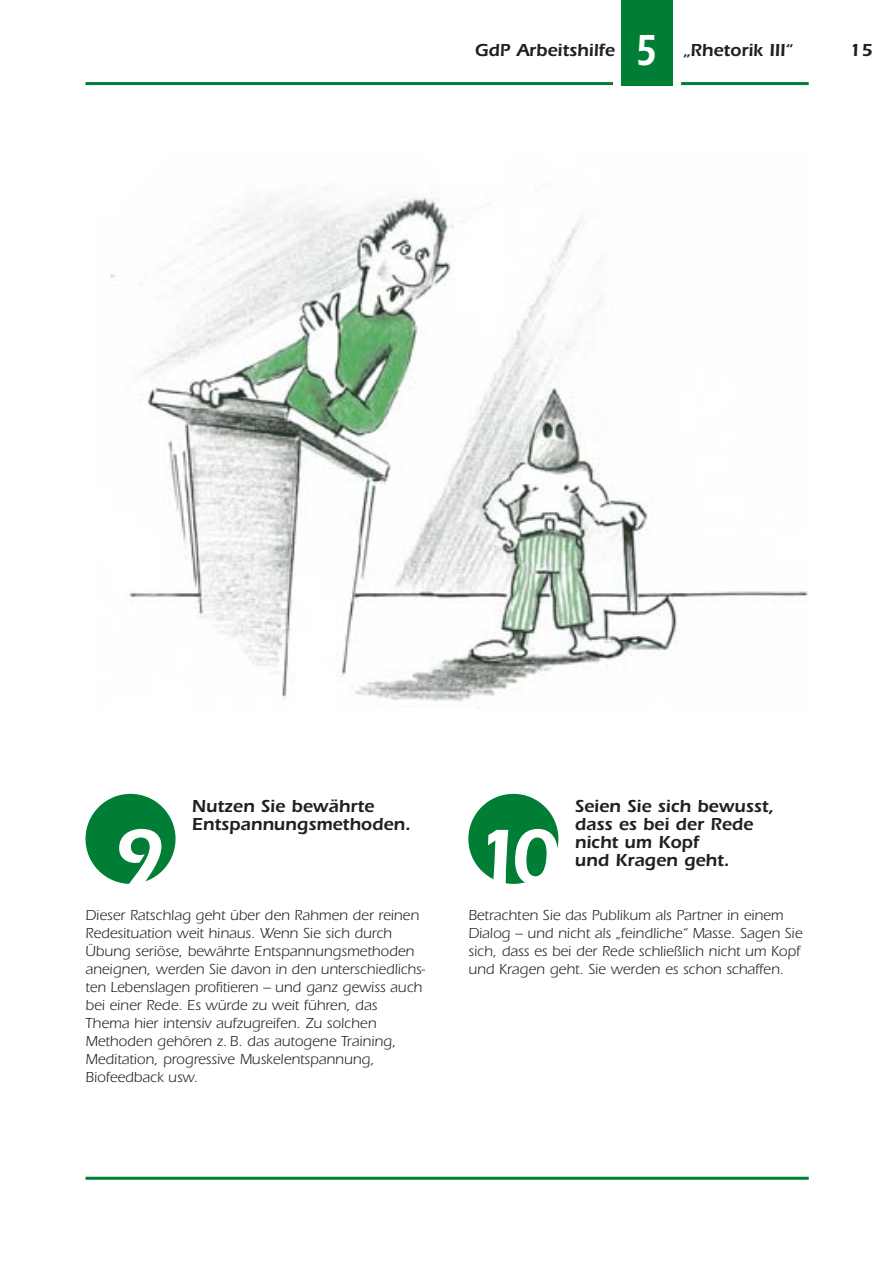
<style>
.page{position:relative;width:893px;height:1262px;background:#fff}
.page>*{position:absolute;margin:0;border:0;box-sizing:border-box;transform-origin:0 0}
.t1{font:600 81px "Itc Eras";color:#fff}
.t2{font:600 45px "Itc Eras";color:#fff;scale:.75 1}
.t3{font:600 18px/18px "Itc Eras";color:#231f1f}
.t4{font:15px/18px "Itc Eras";color:#231f1f}
</style>
<div class="page">
<div style="left:621px;top:0;width:51px;height:85px;background:#007e35"></div>
<hr style="left:85px;top:82px;width:528px;height:3px;background:#007e35">
<hr style="left:681px;top:82px;width:127px;height:3px;background:#007e35">
<hr style="left:85px;top:1176px;width:723px;height:3px;background:#007e35">
<img style="left:110px;top:194px;width:698px;height:508px">
<div style="left:85px;top:794px;width:90px;height:90px;background:#007e35;border-radius:50%"></div>
<div style="left:468px;top:794px;width:90px;height:90px;background:#007e35;border-radius:50%"></div>
<p class="t3" style="left:475px;top:43px;width:142px">GdP Arbeitshilfe</p>
<h2 class="t2" style="left:635px;top:35px;width:30px">5</h2>
<p class="t3" style="left:683px;top:43px;width:110px">„Rhetorik III“</p>
<p class="t3" style="left:849px;top:43px;width:24px">15</p>
<p class="t3" style="left:192px;top:799px;width:220px">Nutzen Sie bewährte<br>Entspannungsmethoden.</p>
<h1 class="t1" style="left:113px;top:830px;width:53px">9</h1>
<p class="t4" style="left:85px;top:907px;width:341px">Dieser Ratschlag geht über den Rahmen der reinen Redesituation weit hinaus. Wenn Sie sich durch Übung seriöse, bewährte Entspannungsmethoden aneignen, werden Sie davon in den unterschiedlichs&shy;ten Lebenslagen profitieren – und ganz gewiss auch bei einer Rede. Es würde zu weit führen, das<br>Thema hier intensiv aufzugreifen. Zu solchen Methoden gehören z. B. das autogene Training, Meditation, progressive Muskelentspannung, Biofeedback usw.</p>
<p class="t3" style="left:574px;top:799px;width:201px">Seien Sie sich bewusst, dass es bei der Rede nicht um Kopf</p>
<h1 class="t1" style="left:473px;top:830px;width:89px">10</h1>
<p class="t3" style="left:574px;top:853px;width:156px">und Kragen geht.</p>
<p class="t4" style="left:468px;top:907px;width:335px">Betrachten Sie das Publikum als Partner in einem Dialog – und nicht als „feindliche“ Masse. Sagen Sie sich, dass es bei der Rede schließlich nicht um Kopf und Kragen geht. Sie werden es schon schaffen.</p>
</div>
